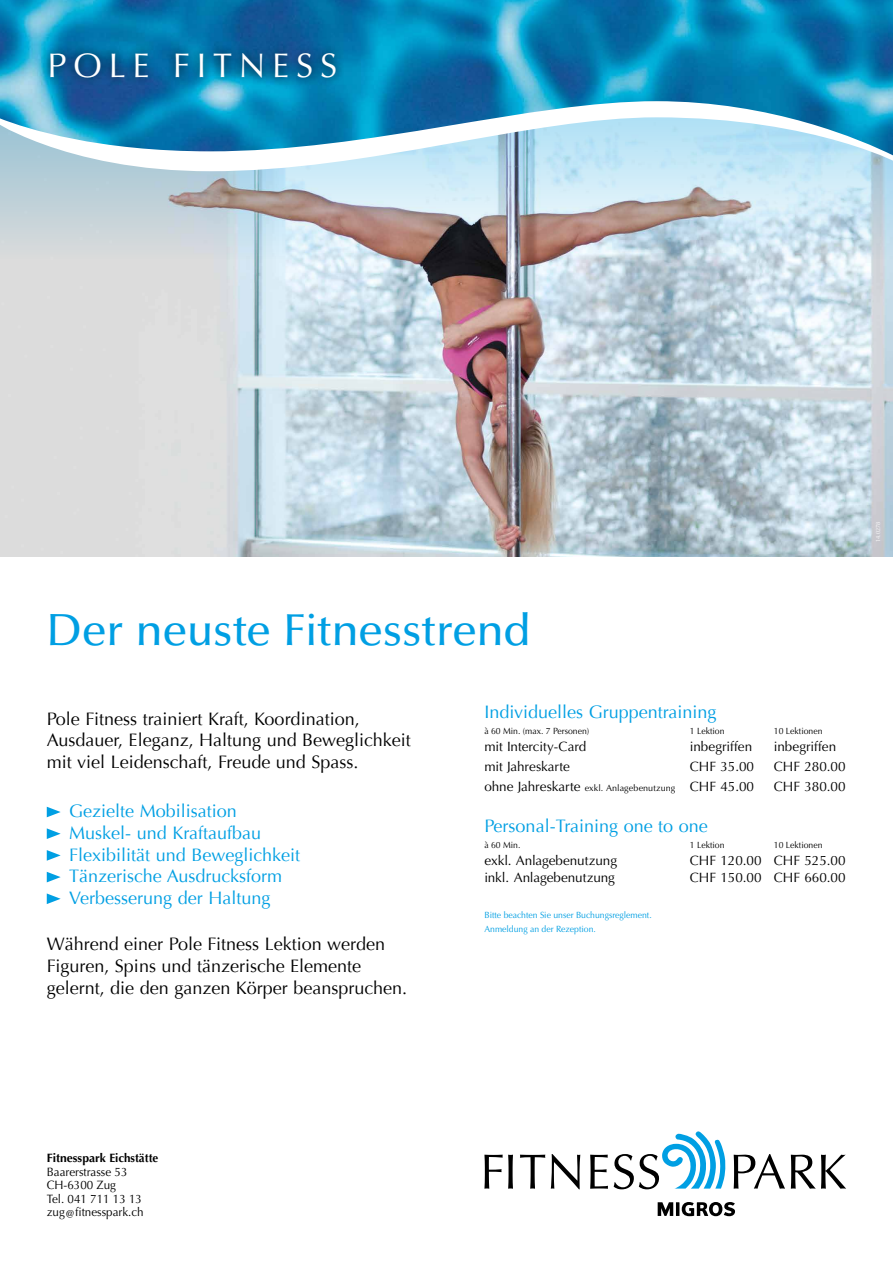
<style>
.page{position:relative;width:893px;height:1263px;background:#fff}
.page>*{position:absolute;margin:0;border:0;box-sizing:border-box;transform-origin:0 0}
.t1{font:500 45px "Optima LT Std";letter-spacing:-.015em;color:#009fe3}
.t2{font:34.2px "Optima LT Std";letter-spacing:.2em;color:#fff}
.t3{font:18px/21.8px "Optima";color:#000}
.t4{font:18px/21.8px "Optima";color:#009fe3}
.t5{font:13.5px "Optima LT Std";color:#000}
.t6{font:12.15px/13.5px "Optima LT Std";color:#000;scale:.96 1}
.t7{font:700 12.15px "Optima LT Std";color:#000}
.t8{font:9px "Optima LT Std";color:#000;scale:.96 1}
.t9{font:9px/13.5px "Optima LT Std";color:#009fe3;scale:.96 1}
.t10{font:6px "Optima LT Std";color:#fff;scale:.96 1}
.s1{font-size:9px}
</style>
<div class="page">
<svg style="left:484px;top:1155px;width:29px;height:34px"></svg>
<svg style="left:520px;top:1155px;width:25px;height:34px"></svg>
<svg style="left:551px;top:1154px;width:29px;height:35px"></svg>
<svg style="left:590px;top:1155px;width:18px;height:34px"></svg>
<svg style="left:614px;top:1131px;width:112px;height:58px"></svg>
<svg style="left:734px;top:1154px;width:51px;height:35px"></svg>
<svg style="left:791px;top:1155px;width:55px;height:34px"></svg>
<svg style="left:658px;top:1202px;width:77px;height:14px"></svg>
<img style="left:0;top:259px;width:893px;height:298px">
<svg style="left:0;top:171px;width:893px;height:88px;background:#bfc8ce"></svg>
<svg style="left:0;top:162px;width:893px;height:9px;fill:#c7e9f8"></svg>
<svg style="left:0;top:155px;width:893px;height:7px;fill:#c4e8f7"></svg>
<img style="left:0;top:0;width:893px;height:155px">
<div style="left:41px;top:44px;width:304px;height:43px;background:#000;opacity:.75"></div>
<svg style="left:47px;top:807px;width:14px;height:10px"></svg>
<svg style="left:47px;top:828px;width:14px;height:11px"></svg>
<svg style="left:47px;top:850px;width:14px;height:11px"></svg>
<svg style="left:47px;top:872px;width:14px;height:10px"></svg>
<svg style="left:47px;top:893px;width:14px;height:11px"></svg>
<h2 class="t2" style="left:48px;top:46px;width:291px">Pole Fitness</h2>
<h1 class="t1" style="left:47px;top:605px;width:486px">Der neuste Fitnesstrend</h1>
<p class="t3" style="left:47px;top:708px;width:366px">Pole Fitness trainiert Kraft, Koordination,<br>Ausdauer, Eleganz, Haltung und Beweglichkeit mit viel Leidenschaft, Freude und Spass.</p>
<p class="t4" style="left:69px;top:801px;width:232px">Gezielte Mobilisation<br>Muskel- und Kraftaufbau<br>Flexibilität und Beweglichkeit<br>Tänzerische Ausdrucksform<br>Verbesserung der Haltung</p>
<p class="t3" style="left:47px;top:934px;width:362px">Während einer Pole Fitness Lektion werden<br>Figuren, Spins und tänzerische Elemente gelernt, die den ganzen Körper beanspruchen.</p>
<p class="t4" style="left:484px;top:701px;width:234px">Individuelles Gruppentraining</p>
<p class="t8" style="left:484px;top:726px;width:111px">à 60 Min. (max. 7 Personen)</p>
<p class="t8" style="left:690px;top:726px;width:38px">1 Lektion</p>
<p class="t8" style="left:774px;top:726px;width:52px">10 Lektionen</p>
<p class="t5" style="left:484px;top:739px;width:103px">mit I ntercity-Card</p>
<p class="t5" style="left:690px;top:739px;width:64px">inbegriffen</p>
<p class="t5" style="left:774px;top:739px;width:64px">inbegriffen</p>
<p class="t5" style="left:484px;top:758px;width:87px">mit Jahreskarte</p>
<p class="t5" style="left:690px;top:758px;width:66px">CHF 35.00</p>
<p class="t5" style="left:774px;top:758px;width:73px">CHF 280.00</p>
<p class="t5" style="left:484px;top:778px;width:271px">ohne Jahreskarte <span class="s1">exkl. Anlagebenutzung</span> CHF 45.00</p>
<p class="t5" style="left:774px;top:778px;width:73px">CHF 380.00</p>
<p class="t4" style="left:484px;top:815px;width:225px">Personal-Training one to one</p>
<p class="t8" style="left:484px;top:840px;width:39px">à 60 Min.</p>
<p class="t8" style="left:690px;top:840px;width:38px">1 Lektion</p>
<p class="t8" style="left:774px;top:840px;width:52px">10 Lektionen</p>
<p class="t5" style="left:484px;top:853px;width:134px">exkl. Anlagebenutzung</p>
<p class="t5" style="left:690px;top:853px;width:157px">CHF 120.00 CHF 525.00</p>
<p class="t5" style="left:484px;top:870px;width:132px">inkl. Anlagebenutzung</p>
<p class="t5" style="left:690px;top:870px;width:157px">CHF 150.00 CHF 660.00</p>
<p class="t9" style="left:484px;top:908px;width:176px">Bitte beachten Sie unser Buchungsreglement.<br>Anmeldung an der Rezeption.</p>
<p class="t10" style="left:875px;top:542px;width:23px;rotate:-90deg">14.0278</p>
<p class="t7" style="left:47px;top:1151px;width:113px">Fitnesspark Eichstätte</p>
<p class="t6" style="left:47px;top:1165px;width:102px">Baarerstrasse 53<br>CH-6300 Zug<br>Tel. 041 711 13 13 zug@fitnesspark.ch</p>
</div>
